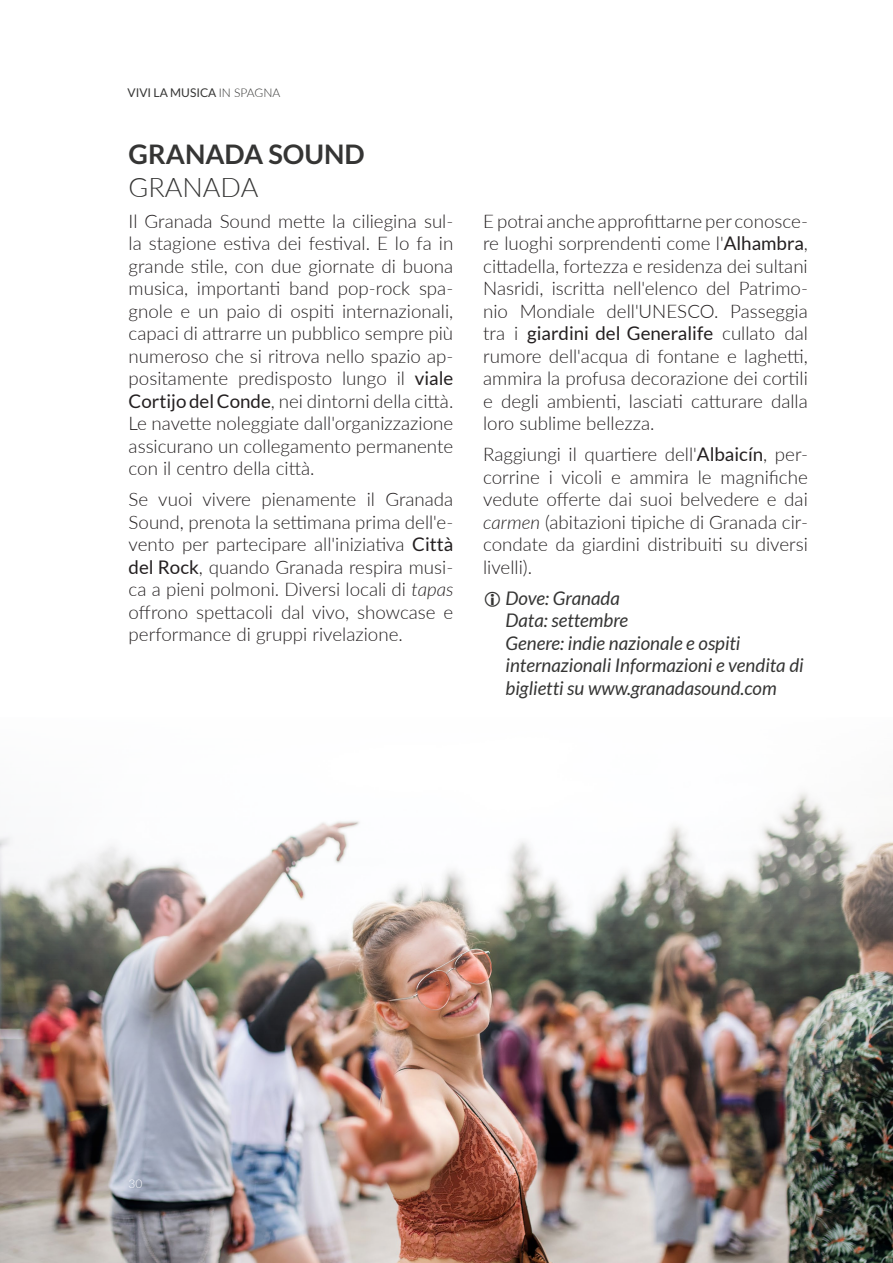
<style>
.page{position:relative;width:893px;height:1263px;background:#fff}
.page>*{position:absolute;margin:0;border:0;box-sizing:border-box;transform-origin:0 0}
.t1{font:700 27px/33px "Lato";color:#353534}
.Body{font:300 18.75px/22.5px "Lato";color:#231f20;text-align:justify}
.t2{font:italic 18.75px/22.5px "Lato";color:#353534}
.t3{font:12px "Lato";color:#353534}
.t4{font:300 12px "Lato";color:#fff}
.s1{font-weight:300}
.s2{font-weight:400}
.s3{font-style:italic}
</style>
<div class="page">
<img style="left:0;top:792px;width:893px;height:471px">
<p class="t3" style="left:128px;top:86px;width:154px">VIVI LA MUSICA <span class="s1">IN SPAGNA</span></p>
<h2 class="t1" style="left:129px;top:137px;width:238px">GRANADA SOUND<br><span class="s1">GRANADA</span></h2>
<p class="Body" style="left:129px;top:209px;width:326px">Il Granada Sound mette la ciliegina sul&shy;la stagione estiva dei festival. E lo fa in grande stile, con due giornate di buona musica, importanti band pop-rock spa&shy;gnole e un paio di ospiti internazionali, capaci di attrarre un pubblico sempre più numeroso che si ritrova nello spazio ap&shy;positamente predisposto lungo il <span class="s2">viale Cortijo del Conde</span>, nei dintorni della città.<br>Le navette noleggiate dall'organizzazione assicurano un collegamento permanente con il centro della città.</p>
<p class="Body" style="left:129px;top:488px;width:326px">Se vuoi vivere pienamente il Granada Sound, prenota la settimana prima dell'e&shy;vento per partecipare all'iniziativa <span class="s2">Città del Rock</span>, quando Granada respira musi&shy;ca a pieni polmoni. Diversi locali di <span class="s3">tapas </span>offrono spettacoli dal vivo, showcase e performance di gruppi rivelazione.</p>
<p class="Body" style="left:483px;top:209px;width:326px">E potrai anche approfittarne per conosce&shy;re luoghi sorprendenti come l'<span class="s2">Alhambra</span>, cittadella, fortezza e residenza dei sultani Nasridi, iscritta nell'elenco del Patrimo&shy;nio Mondiale dell'UNESCO. Passeggia tra i <span class="s2">giardini del Generalife</span> cullato dal rumore dell'acqua di fontane e laghetti, ammira la profusa decorazione dei cortili e degli ambienti, lasciati catturare dalla loro sublime bellezza.</p>
<p class="Body" style="left:483px;top:443px;width:326px">Raggiungi il quartiere dell'<span class="s2">Albaicín</span>, per&shy;corrine i vicoli e ammira le magnifiche vedute offerte dai suoi belvedere e dai <span class="s3">carmen</span> (abitazioni tipiche di Granada cir&shy;condate da giardini distribuiti su diversi livelli).</p>
<p class="t2" style="left:505px;top:587px;width:300px">Dove: Granada<br>Data: settembre<br>Genere: indie nazionale e ospiti internazionali Informazioni e vendita di biglietti su www.granadasound.com</p>
<p class="t4" style="left:128px;top:1175px;width:15px">30</p>
</div>
